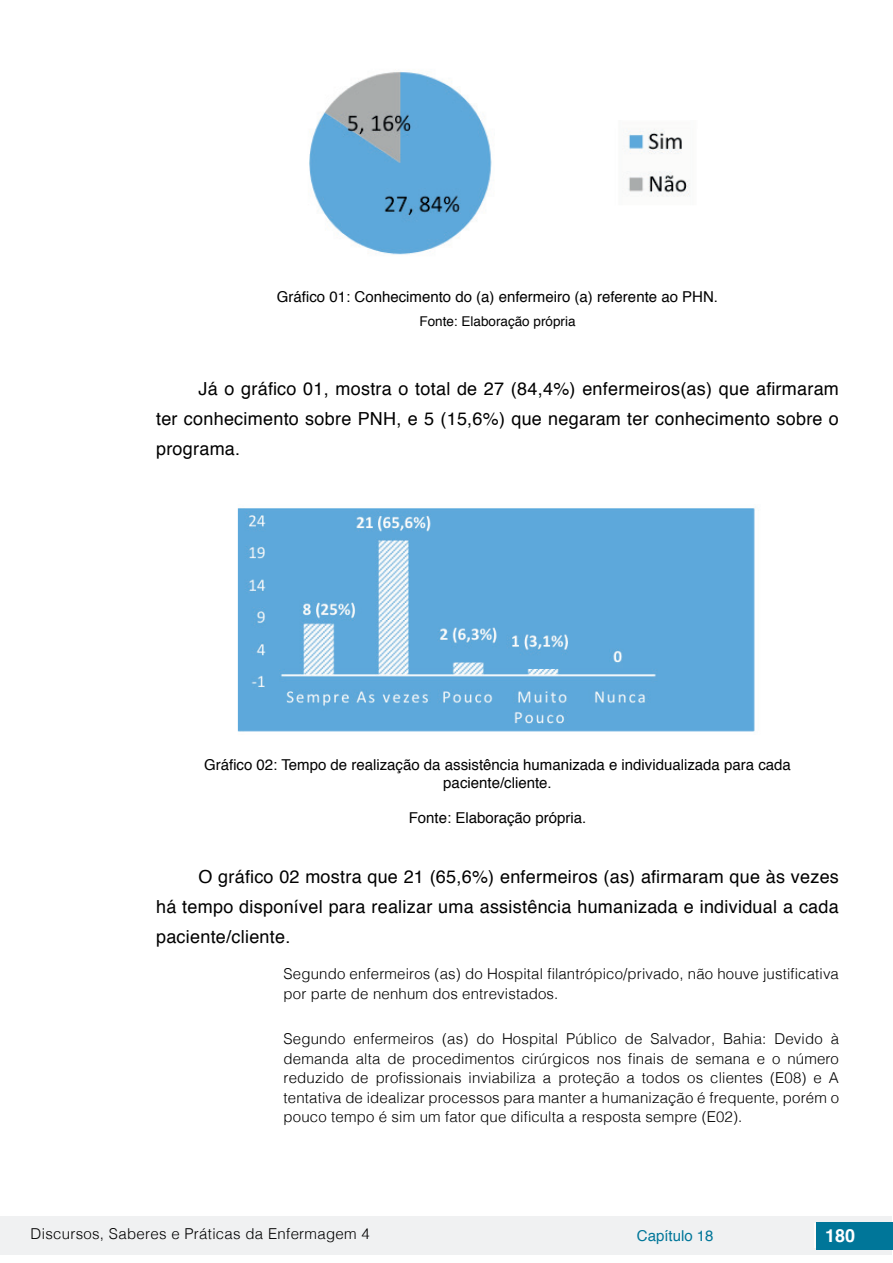
<style>
.page{position:relative;width:893px;height:1263px;background:#fff}
.page>*{position:absolute;margin:0;border:0;box-sizing:border-box;transform-origin:0 0}
.t1{font:18px/30px "Helvetica";letter-spacing:.015em;color:#000;text-align:justify}
.t2{font:700 18px "Helvetica";color:#fff}
.t3{font:300 15px/19.5px "Helvetica";letter-spacing:.01em;color:#000}
.t4{font:15px/18px "Helvetica";color:#000;text-align:center}
.t5{font:15px "Helvetica";color:#007699}
.t6{font:13.5px "Helvetica";color:#000}
</style>
<div class="page">
<div style="left:1px;top:1216px;width:891px;height:38px;background:#f0f1f2"></div>
<div style="left:816px;top:1222px;width:77px;height:27px;background:#007699"></div>
<svg style="left:815px;top:1224px;width:1px;height:24px"></svg>
<img style="left:309px;top:69px;width:381px;height:186px">
<img style="left:237px;top:508px;width:518px;height:224px">
<p class="t4" style="left:277px;top:288px;width:443px">Gráfico 01: Conhecimento do (a) enfermeiro (a) referente ao PHN.</p>
<p class="t6" style="left:419px;top:311px;width:158px">Fonte: Elaboração própria</p>
<p class="t1" style="left:156px;top:374px;width:684px;text-indent:43px">Já o gráfico 01, mostra o total de 27 (84,4%) enfermeiros(as) que afirmaram ter conhecimento sobre PNH, e 5 (15,6%) que negaram ter conhecimento sobre o programa.</p>
<p class="t4" style="left:204px;top:756px;width:588px">Gráfico 02: Tempo de realização da assistência humanizada e individualizada para cada paciente/cliente.</p>
<p class="t4" style="left:409px;top:809px;width:179px">Fonte: Elaboração própria.</p>
<p class="t1" style="left:156px;top:862px;width:684px;text-indent:43px">O gráfico 02 mostra que 21 (65,6%) enfermeiros (as) afirmaram que às vezes há tempo disponível para realizar uma assistência humanizada e individual a cada paciente/cliente.</p>
<p class="t3" style="left:284px;top:963px;width:557px">Segundo enfermeiros (as) do Hospital filantrópico/privado, não houve justificativa por parte de nenhum dos entrevistados.</p>
<p class="t3" style="left:284px;top:1028px;width:557px;text-align:justify">Segundo enfermeiros (as) do Hospital Público de Salvador, Bahia: Devido à demanda alta de procedimentos cirúrgicos nos finais de semana e o número reduzido de profissionais inviabiliza a proteção a todos os clientes (E08) e A tentativa de idealizar processos para manter a humanização é frequente, porém o pouco tempo é sim um fator que dificulta a resposta sempre (E02).</p>
<p class="t3" style="left:31px;top:1223px;width:341px">Discursos, Saberes e Práticas da Enfermagem 4</p>
<p class="t5" style="left:637px;top:1224px;width:78px">Capítulo 18</p>
<p class="t2" style="left:825px;top:1221px;width:32px">180</p>
</div>
